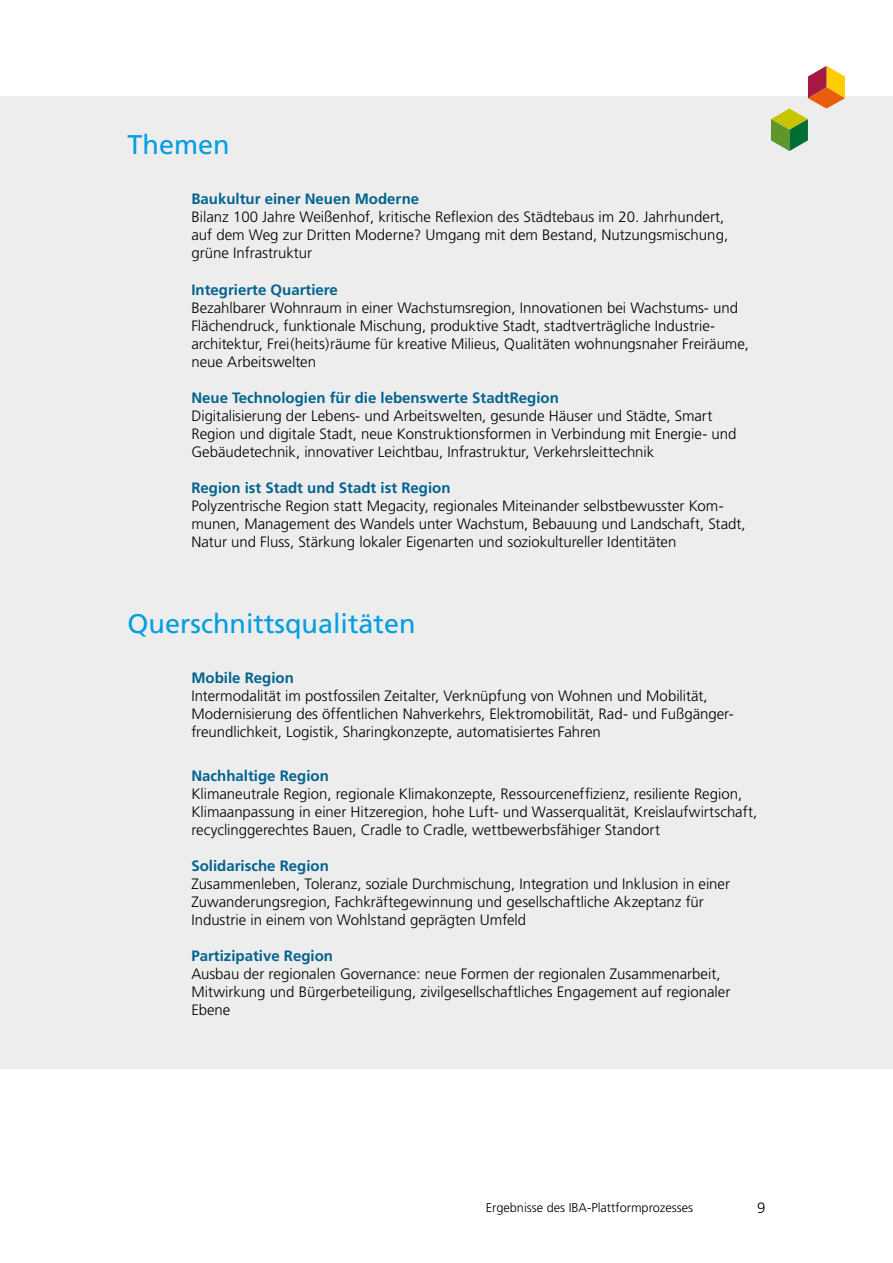
<style>
.page{position:relative;width:893px;height:1263px;background:#fff}
.page>*{position:absolute;margin:0;border:0;box-sizing:border-box;transform-origin:0 0}
.t1{font:27px "Frutiger";color:#009ee1}
.t2{font:300 15px/18px "Frutiger";color:#000}
.t3{font:700 15px "Frutiger";color:#00628d}
.t4{font:300 12.75px "Frutiger";color:#000}
</style>
<div class="page">
<div style="left:1px;top:97px;width:892px;height:972px;background:#ededee"></div>
<svg style="left:771px;top:66px;width:74px;height:85px"></svg>
<h1 class="t1" style="left:128px;top:133px;width:104px">Themen</h1>
<p class="t3" style="left:191px;top:192px;width:229px">Baukultur einer Neuen Moderne</p>
<p class="t2" style="left:191px;top:208px;width:538px">Bilanz 100 Jahre Weißenhof, kritische Reflexion des Städtebaus im 20. Jahrhundert, auf dem Weg zur Dritten Moderne? Umgang mit dem Bestand, Nutzungsmischung, grüne Infrastruktur</p>
<p class="t3" style="left:191px;top:283px;width:148px">Integrierte Quartiere</p>
<p class="t2" style="left:191px;top:299px;width:559px">Bezahlbarer Wohnraum in einer Wachstumsregion, Innovationen bei Wachstums- und Flächendruck, funktionale Mischung, produktive Stadt, stadtverträgliche Industrie&shy;architektur, Frei(heits)räume für kreative Milieus, Qualitäten wohnungsnaher Freiräume, neue Arbeitswelten</p>
<p class="t3" style="left:191px;top:391px;width:369px">Neue Technologien für die lebenswerte StadtRegion</p>
<p class="t2" style="left:191px;top:407px;width:546px">Digitalisierung der Lebens- und Arbeitswelten, gesunde Häuser und Städte, Smart<br>Region und digitale Stadt, neue Konstruktionsformen in Verbindung mit Energie- und<br>Gebäudetechnik, innovativer Leichtbau, Infrastruktur, Verkehrsleittechnik</p>
<p class="t3" style="left:191px;top:481px;width:261px">Region ist Stadt und Stadt ist Region</p>
<p class="t2" style="left:191px;top:497px;width:556px">Polyzentrische Region statt Megacity, regionales Miteinander selbstbewusster Kom&shy;munen, Management des Wandels unter Wachstum, Bebauung und Landschaft, Stadt,<br>Natur und Fluss, Stärkung lokaler Eigenarten und soziokultureller Identitäten</p>
<h1 class="t1" style="left:128px;top:612px;width:290px">Querschnittsqualitäten</h1>
<p class="t3" style="left:191px;top:672px;width:104px">Mobile Region</p>
<p class="t2" style="left:191px;top:688px;width:544px">Intermodalität im postfossilen Zeitalter, Verknüpfung von Wohnen und Mobilität,<br>Modernisierung des öffentlichen Nahverkehrs, Elektromobilität, Rad- und Fußgänger&shy;freundlichkeit, Logistik, Sharingkonzepte, automatisiertes Fahren</p>
<p class="t3" style="left:191px;top:769px;width:139px">Nachhaltige Region</p>
<p class="t2" style="left:191px;top:785px;width:567px">Klimaneutrale Region, regionale Klimakonzepte, Ressourceneffizienz, resiliente Region,<br>Klimaanpassung in einer Hitzeregion, hohe Luft- und Wasserqualität, Kreislaufwirtschaft, recyclinggerechtes Bauen, Cradle to Cradle, wettbewerbsfähiger Standort</p>
<p class="t3" style="left:191px;top:859px;width:139px">Solidarische Region</p>
<p class="t2" style="left:191px;top:875px;width:540px">Zusammenleben, Toleranz, soziale Durchmischung, Integration und Inklusion in einer<br>Zuwanderungsregion, Fachkräftegewinnung und gesellschaftliche Akzeptanz für<br>Industrie in einem von Wohlstand geprägten Umfeld</p>
<p class="t3" style="left:191px;top:949px;width:143px">Partizipative Region</p>
<p class="t2" style="left:191px;top:965px;width:541px">Ausbau der regionalen Governance: neue Formen der regionalen Zusammenarbeit,<br>Mitwirkung und Bürgerbeteiligung, zivilgesellschaftliches Engagement auf regionaler<br>Ebene</p>
<p class="t4" style="left:486px;top:1201px;width:209px">Ergebnisse des IBA-Plattformprozesses</p>
<p class="t2" style="left:757px;top:1199px;width:10px">9</p>
</div>
